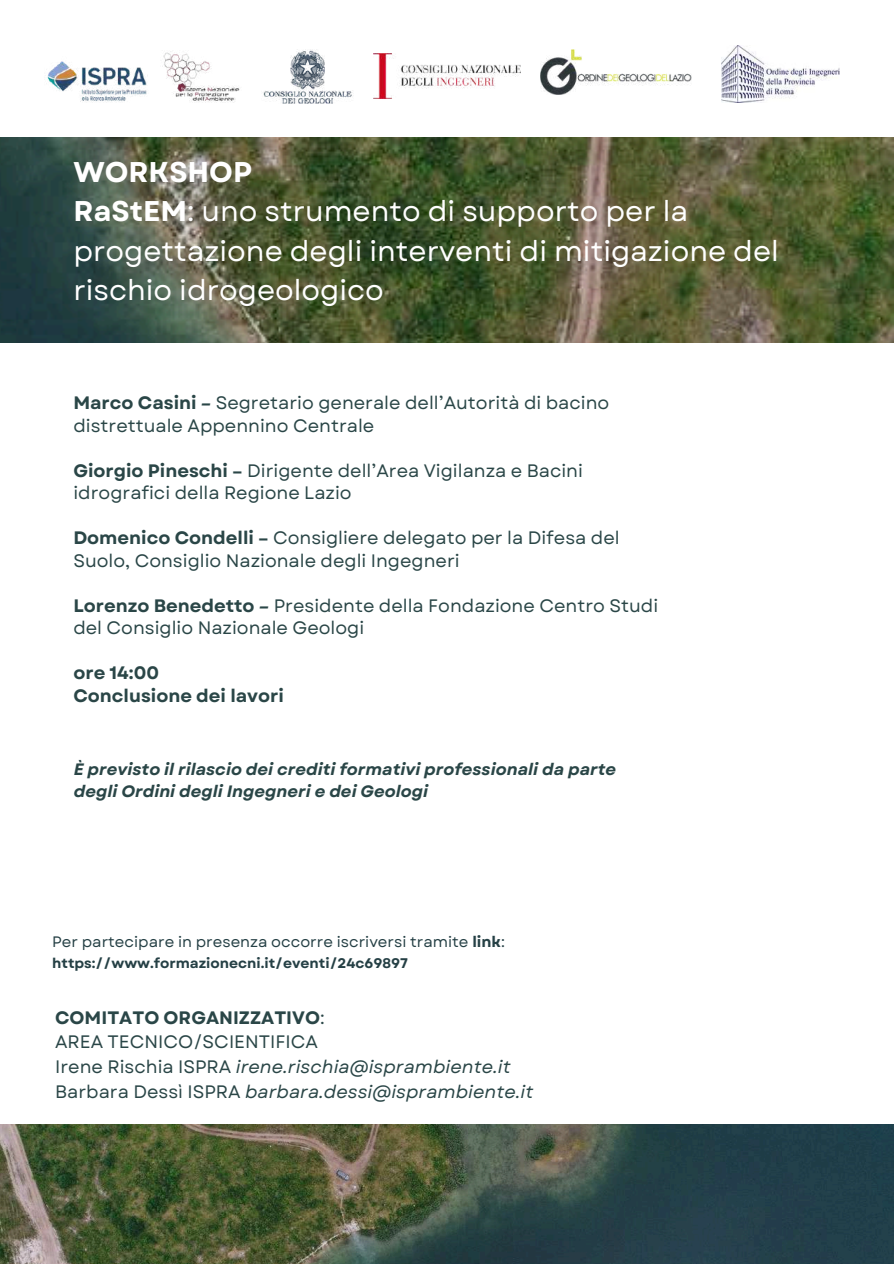
<style>
.page{position:relative;width:894px;height:1264px;background:#fff}
.page>*{position:absolute;margin:0;border:0;box-sizing:border-box;transform-origin:0 0}
.t1{font:28.5px/39.3px "Garet";color:#fff}
.t2{font:18px/22.5px "Garet";color:#2a4647}
.t3{font:700 18px/22.5px "Garet";color:#2a4647}
.t4{font:italic 700 16.5px/22.5px "Garet";color:#2a4647}
.t5{font:15.15px "Garet";color:#254045}
.t6{font:700 13.95px "Garet";color:#254045}
.s1{font-weight:700}
.s2{font-weight:700;font-style:italic}
.s3{font-style:italic}
</style>
<div class="page">
<img style="left:0;top:137px;width:892px;height:205px">
<img style="left:0;top:1124px;width:893px;height:139px">
<img style="left:373px;top:53px;width:147px;height:45px">
<img style="left:47px;top:51px;width:193px;height:51px">
<img style="left:263px;top:50px;width:90px;height:54px">
<img style="left:540px;top:50px;width:151px;height:45px">
<img style="left:721px;top:46px;width:118px;height:56px">
<h1 class="t1" style="left:73px;top:152px;width:706px"><span class="s1">WORKSHOP<br>RaStEM</span>: uno strumento di supporto per la progettazione degli interventi di mitigazione del rischio idrogeologico</h1>
<p class="t2" style="left:73px;top:392px;width:537px"><span class="s1">Marco Casini</span> <span class="s2">–</span> Segretario generale dell’Autorità di bacino distrettuale Appennino Centrale</p>
<p class="t2" style="left:73px;top:459px;width:511px"><span class="s1">Giorgio Pineschi –</span> Dirigente dell’Area Vigilanza e Bacini idrografici della Regione Lazio</p>
<p class="t2" style="left:73px;top:527px;width:547px"><span class="s1">Domenico Condelli –</span> Consigliere delegato per la Difesa del<br>Suolo, Consiglio Nazionale degli Ingegneri</p>
<p class="t2" style="left:73px;top:594px;width:586px"><span class="s1">Lorenzo Benedetto</span> <span class="s2">–</span> Presidente della Fondazione Centro Studi del Consiglio Nazionale Geologi</p>
<p class="t3" style="left:73px;top:662px;width:212px">ore 14:00<br>Conclusione dei lavori</p>
<p class="t4" style="left:74px;top:758px;width:543px">È previsto il rilascio dei crediti formativi professionali da parte degli Ordini degli Ingegneri e dei Geologi</p>
<p class="t5" style="left:52px;top:931px;width:454px">Per partecipare in presenza occorre iscriversi tramite <span class="s1">link</span>:</p>
<p class="t6" style="left:52px;top:952px;width:357px">https://www.formazionecni.it/eventi/24c69897</p>
<p class="t2" style="left:55px;top:1004px;width:479px;line-height:24.8px"><span class="s1">COMITATO ORGANIZZATIVO</span>:<br>AREA TECNICO/SCIENTIFICA<br>Irene Rischia ISPRA <span class="s3">irene.rischia@isprambiente.it </span>Barbara Dessì ISPRA <span class="s3">barbara.dessi@isprambiente.it</span></p>
</div>
